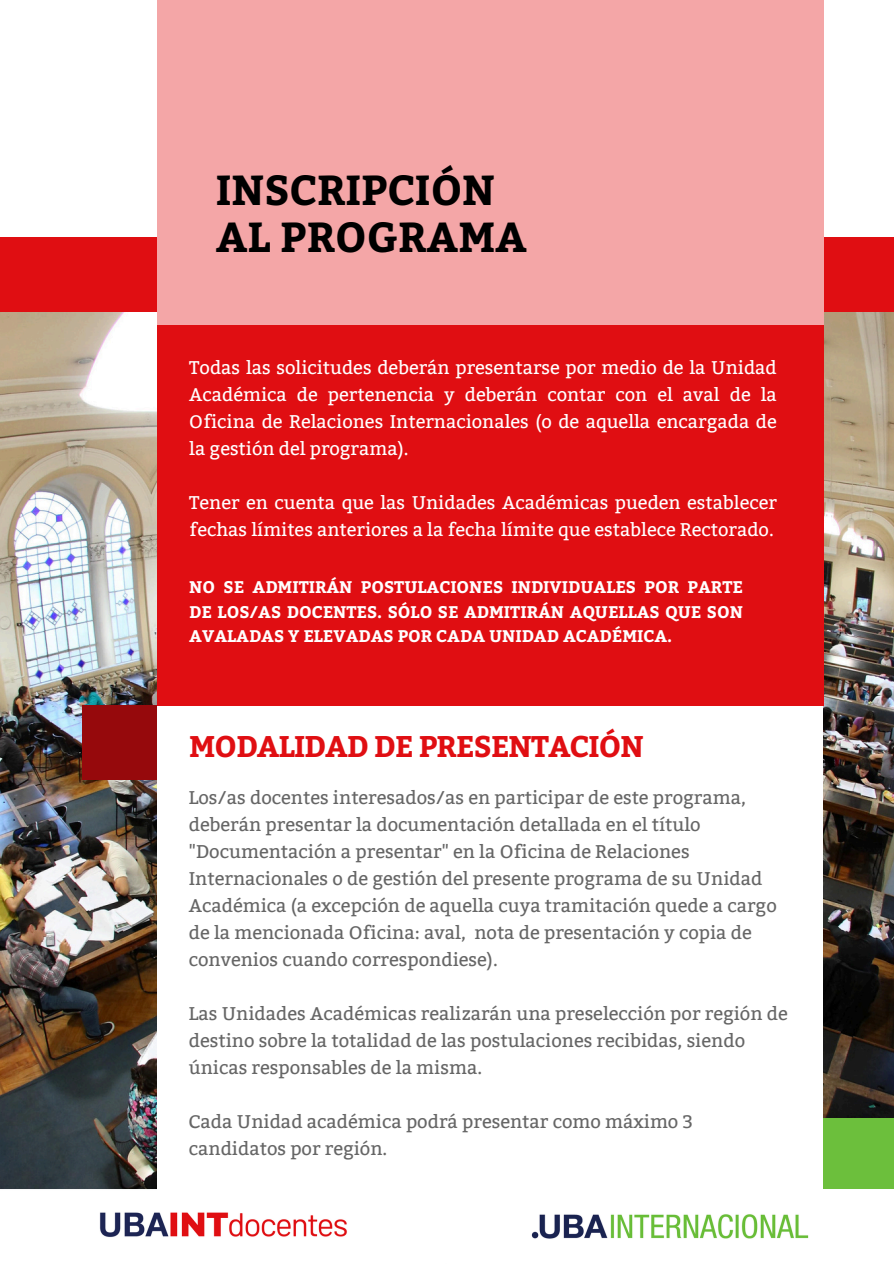
<style>
.page{position:relative;width:894px;height:1264px;background:#fff}
.page>*{position:absolute;margin:0;border:0;box-sizing:border-box;transform-origin:0 0}
.t1{font:700 41.85px/47.2px "Bitter";color:#000}
.t2{font:700 29.85px "Bitter";letter-spacing:-.03em;color:#e00e12}
.t3{font:18.3px/27px "Bitter";color:#666}
.t4{font:18.3px/27px "Bitter";color:#fff;text-align:justify}
.t5{font:700 16.8px/24.8px "Bitter";color:#fff;text-align:justify}
</style>
<div class="page">
<img style="left:0;top:312px;width:893px;height:876px">
<div style="left:157px;top:697px;width:665px;height:566px;background:#fff"></div>
<div style="left:157px;top:0;width:666px;height:705px;background:#e00e12"></div>
<div style="left:823px;top:1118px;width:70px;height:75px;background:#6cbf3c"></div>
<div style="left:82px;top:705px;width:75px;height:75px;background:#96090c"></div>
<div style="left:0;top:237px;width:893px;height:75px;background:#e00e12"></div>
<div style="left:157px;top:0;width:666px;height:324px;background:#f4a6a7"></div>
<img style="left:0;top:1188px;width:893px;height:51px">
<h1 class="t1" style="left:216px;top:164px;width:312px">INSCRIPCIÓN<br>AL PROGRAMA</h1>
<p class="t4" style="left:189px;top:354px;width:589px">Todas las solicitudes deberán presentarse por medio de la Unidad Académica de pertenencia y deberán contar con el aval de la Oficina de Relaciones Internacionales (o de aquella encargada de la gestión del programa).</p>
<p class="t4" style="left:189px;top:489px;width:589px">Tener en cuenta que las Unidades Académicas pueden establecer fechas límites anteriores a la fecha límite que establece Rectorado.</p>
<h3 class="t5" style="left:189px;top:573px;width:555px">NO SE ADMITIRÁN POSTULACIONES INDIVIDUALES POR PARTE DE LOS/AS DOCENTES. SÓLO SE ADMITIRÁN AQUELLAS QUE SON AVALADAS Y ELEVADAS POR CADA UNIDAD ACADÉMICA.</h3>
<p class="t2" style="left:189px;top:724px;width:456px">MODALIDAD DE PRESENTACIÓN</p>
<p class="t3" style="left:189px;top:784px;width:589px">Los/as docentes interesados/as en participar de este programa, deberán presentar la documentación detallada en el título "Documentación a presentar" en la Oficina de Relaciones Internacionales o de gestión del presente programa de su Unidad Académica (a excepción de aquella cuya tramitación quede a cargo de la mencionada Oficina: aval, nota de presentación y copia de convenios cuando correspondiese).</p>
<p class="t3" style="left:189px;top:1000px;width:600px">Las Unidades Académicas realizarán una preselección por región de destino sobre la totalidad de las postulaciones recibidas, siendo únicas responsables de la misma.</p>
<p class="t3" style="left:189px;top:1108px;width:505px">Cada Unidad académica podrá presentar como máximo 3 candidatos por región.</p>
</div>
